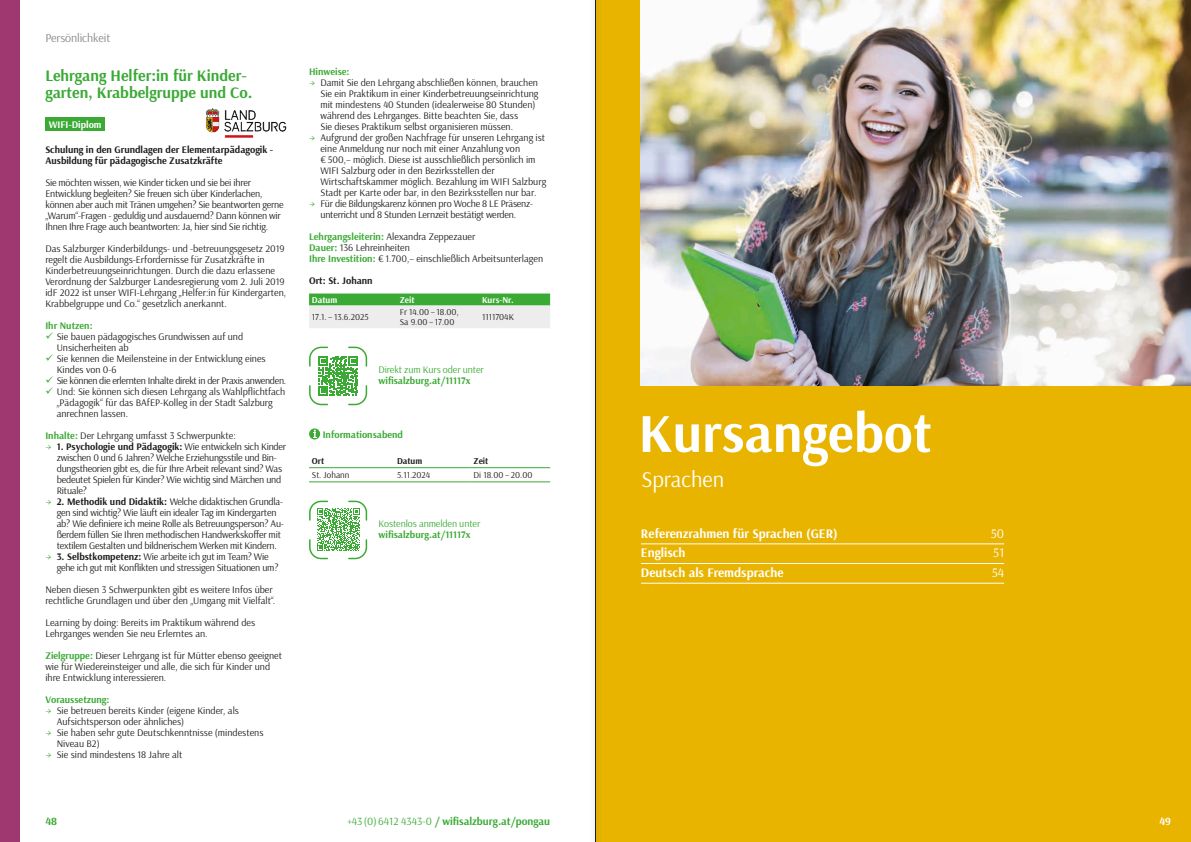
<style>
.page{position:relative;width:1191px;height:842px;background:#fff}
.page>*{position:absolute;margin:0;border:0;box-sizing:border-box;transform-origin:0 0}
.t1{font:700 55px "Arsenal";color:#fff}
.t2{font:22.4px "Arsenal";color:#fff}
.t3{font:700 16px/17px "Arsenal";color:#3baa35}
.t4{font:700 13px "Arsenal";color:#fff}
.t5{font:13px "Arsenal";color:#fff}
.t6{font:12px "Arsenal";letter-spacing:-.01em;color:#878787}
.t7{font:700 11px "Arsenal";color:#3baa35}
.t8{font:700 11px "Arsenal";color:#fff}
.t9{font:10px/11px "Arsenal";color:#1d1d1b}
.t10{font:10px/11px "Arsenal";letter-spacing:-.02em;color:#1d1d1b}
.t11{font:700 10px/11px "Arsenal";color:#1d1d1b}
.t12{font:700 10px "Arsenal";color:#3baa35}
.t13{font:10px "Arsenal";letter-spacing:-.03em;color:#1d1d1b}
.t14{font:10px "Arsenal";letter-spacing:-.01em;color:#3baa35}
.t15{font:700 10px "Arsenal";color:#fff}
.t16{font:9px/10px "Arsenal";color:#1d1d1b}
.t17{font:700 9px "Arsenal";color:#fff}
.t18{font:700 9px "Arsenal";color:#1d1d1b}
.s1{color:#3baa35}
.s2{font-weight:700;color:#3baa35}
.s3{font-weight:700}
.s4{font-weight:400}
</style>
<div class="page">
<div style="left:45px;top:118px;width:60px;height:13px;background:#3baa35"></div>
<svg style="left:309px;top:293px;width:241px;height:35px;background:#b1d6af"></svg>
<svg style="left:309px;top:346px;width:59px;height:60px"></svg>
<div style="left:309px;top:428px;width:11px;height:11px;background:#3baa35;border-radius:50%"></div>
<svg style="left:313px;top:430px;width:3px;height:8px"></svg>
<hr style="left:309px;top:467px;width:85px;height:1px;background:#3baa35">
<hr style="left:394px;top:467px;width:77px;height:1px;background:#3baa35">
<hr style="left:471px;top:467px;width:79px;height:1px;background:#3baa35">
<hr style="left:309px;top:481px;width:85px;height:1px;background:#3baa35">
<hr style="left:394px;top:481px;width:77px;height:1px;background:#3baa35">
<hr style="left:471px;top:481px;width:79px;height:1px;background:#3baa35">
<svg style="left:309px;top:500px;width:59px;height:60px"></svg>
<img style="left:206px;top:108px;width:80px;height:29px">
<div style="left:0;top:0;width:20px;height:842px;background:#9f3871"></div>
<div style="left:596px;top:0;width:595px;height:842px;background:#e9b400"></div>
<img style="left:641px;top:0;width:550px;height:385px">
<hr style="left:641px;top:544px;width:363px;height:1px;background:#fff">
<hr style="left:641px;top:563px;width:363px;height:1px;background:#fff">
<hr style="left:641px;top:583px;width:363px;height:1px;background:#fff">
<div style="left:589px;top:0;width:13px;height:842px;background:#1d1d1b;opacity:.75"></div>
<hr style="left:595px;top:0;width:1px;height:842px;background:#1d1d1b">
<p class="t6" style="left:45px;top:30px;width:67px">Persönlichkeit</p>
<h3 class="t3" style="left:45px;top:67px;width:209px">Lehrgang Helfer:in für Kinder&shy;garten, Krabbelgruppe und Co.</h3>
<p class="t15" style="left:49px;top:117px;width:54px">WIFI-Diplom</p>
<p class="t11" style="left:45px;top:144px;width:229px">Schulung in den Grundlagen der Elementarpädagogik -<br>Ausbildung für pädagogische Zusatzkräfte</p>
<p class="t10" style="left:45px;top:177px;width:240px">Sie möchten wissen, wie Kinder ticken und sie bei ihrer Entwicklung begleiten? Sie freuen sich über Kinderlachen, können aber auch mit Tränen umgehen? Sie beantworten gerne „Warum“-Fragen - geduldig und ausdauernd? Dann können wir Ihnen Ihre Frage auch beantworten: Ja, hier sind Sie richtig.</p>
<p class="t9" style="left:45px;top:243px;width:242px">Das Salzburger Kinderbildungs- und -betreuungsgesetz 2019 regelt die Ausbildungs-Erfordernisse für Zusatzkräfte in Kinderbetreuungseinrichtungen. Durch die dazu erlassene Verordnung der Salzburger Landesregierung vom 2. Juli 2019 idF 2022 ist unser WIFI-Lehrgang „Helfer:in für Kindergarten, Krabbelgruppe und Co.“ gesetzlich anerkannt.</p>
<p class="t12" style="left:45px;top:319px;width:49px">Ihr Nutzen:</p>
<p class="t9" style="left:57px;top:331px;width:188px;text-indent:-11px"><span class="s1">✓</span> Sie bauen pädagogisches Grundwissen auf und<br>Unsicherheiten ab</p>
<p class="t9" style="left:57px;top:353px;width:210px;text-indent:-11px"><span class="s1">✓</span> Sie kennen die Meilensteine in der Entwicklung eines<br>Kindes von 0-6</p>
<p class="t13" style="left:45px;top:374px;width:242px"><span class="s1">✓</span> Sie können die erlernten Inhalte direkt in der Praxis anwenden.</p>
<p class="t9" style="left:57px;top:386px;width:230px;text-indent:-11px"><span class="s1">✓</span> Und: Sie können sich diesen Lehrgang als Wahlpflichtfach „Pädagogik“ für das BAfEP-Kolleg in der Stadt Salzburg anrechnen lassen.</p>
<p class="t9" style="left:45px;top:430px;width:192px"><span class="s2">Inhalte:</span> Der Lehrgang umfasst 3 Schwerpunkte:</p>
<p class="t10" style="left:57px;top:441px;width:231px;text-indent:-11px"><span class="s1">→</span> <span class="s3">1. Psychologie und Pädagogik:</span> Wie entwickeln sich Kinder zwischen 0 und 6 Jahren? Welche Erziehungsstile und Bin&shy;dungstheorien gibt es, die für Ihre Arbeit relevant sind? Was bedeutet Spielen für Kinder? Wie wichtig sind Märchen und Rituale?</p>
<p class="t10" style="left:57px;top:496px;width:229px;text-indent:-11px"><span class="s1">→</span> <span class="s3">2. Methodik und Didaktik:</span> Welche didaktischen Grundla&shy;gen sind wichtig? Wie läuft ein idealer Tag im Kindergarten ab? Wie definiere ich meine Rolle als Betreuungsperson? Au&shy;ßerdem füllen Sie Ihren methodischen Handwerkskoffer mit textilem Gestalten und bildnerischem Werken mit Kindern.</p>
<p class="t10" style="left:57px;top:551px;width:223px;text-indent:-11px"><span class="s1">→</span> <span class="s3">3. Selbstkompetenz:</span> Wie arbeite ich gut im Team? Wie gehe ich gut mit Konflikten und stressigen Situationen um?</p>
<p class="t9" style="left:45px;top:584px;width:231px">Neben diesen 3 Schwerpunkten gibt es weitere Infos über rechtliche Grundlagen und über den „Umgang mit Vielfalt“.</p>
<p class="t9" style="left:45px;top:617px;width:211px">Learning by doing: Bereits im Praktikum während des<br>Lehrganges wenden Sie neu Erlerntes an.</p>
<p class="t9" style="left:45px;top:650px;width:238px"><span class="s2">Zielgruppe:</span> Dieser Lehrgang ist für Mütter ebenso geeignet wie für Wiedereinsteiger und alle, die sich für Kinder und ihre Entwicklung interessieren.</p>
<p class="t12" style="left:45px;top:693px;width:66px">Voraussetzung:</p>
<p class="t9" style="left:57px;top:705px;width:184px;text-indent:-11px"><span class="s1">→</span> Sie betreuen bereits Kinder (eigene Kinder, als<br>Aufsichtsperson oder ähnliches)</p>
<p class="t9" style="left:57px;top:727px;width:208px;text-indent:-11px"><span class="s1">→</span> Sie haben sehr gute Deutschkenntnisse (mindestens<br>Niveau B2)</p>
<p class="t9" style="left:45px;top:749px;width:139px"><span class="s1">→</span> Sie sind mindestens 18 Jahre alt</p>
<p class="t12" style="left:309px;top:65px;width:42px">Hinweise:</p>
<p class="t9" style="left:320px;top:77px;width:219px;text-indent:-11px"><span class="s1">→</span> Damit Sie den Lehrgang abschließen können, brauchen Sie ein Praktikum in einer Kinderbetreuungseinrichtung mit mindestens 40 Stunden (idealerweise 80 Stunden) während des Lehrganges. Bitte beachten Sie, dass<br>Sie dieses Praktikum selbst organisieren müssen.</p>
<p class="t9" style="left:320px;top:132px;width:227px;text-indent:-11px"><span class="s1">→</span> Aufgrund der großen Nachfrage für unseren Lehrgang ist eine Anmeldung nur noch mit einer Anzahlung von<br>€ 500,– möglich. Diese ist ausschließlich persönlich im WIFI Salzburg oder in den Bezirksstellen der Wirtschaftskammer möglich. Bezahlung im WIFI Salzburg Stadt per Karte oder bar, in den Bezirksstellen nur bar.</p>
<p class="t10" style="left:309px;top:198px;width:225px;text-align:center"><span class="s1">→</span> Für die Bildungskarenz können pro Woche 8 LE Präsenz&shy;unterricht und 8 Stunden Lernzeit bestätigt werden.</p>
<p class="t9" style="left:309px;top:231px;width:235px"><span class="s2">Lehrgangsleiterin:</span> Alexandra Zeppezauer<br><span class="s2">Dauer:</span> 136 Lehreinheiten<br><span class="s2">Ihre Investition:</span> € 1.700,– einschließlich Arbeitsunterlagen</p>
<p class="t11" style="left:309px;top:275px;width:65px">Ort: St. Johann</p>
<p class="t17" style="left:312px;top:293px;width:27px">Datum</p>
<p class="t17" style="left:400px;top:293px;width:16px">Zeit</p>
<p class="t17" style="left:482px;top:293px;width:33px">Kurs-Nr.</p>
<p class="t16" style="left:312px;top:312px;width:58px">17.1. – 13.6.2025</p>
<p class="t16" style="left:400px;top:307px;width:60px">Fr 14.00 – 18.00,<br>Sa 9.00 – 17.00</p>
<p class="t16" style="left:482px;top:312px;width:33px">1111704K</p>
<p class="t14" style="left:378px;top:362px;width:107px">Direkt zum Kurs oder unter</p>
<p class="t12" style="left:378px;top:373px;width:93px">wifisalzburg.at/11117x</p>
<p class="t12" style="left:323px;top:428px;width:82px">Informationsabend</p>
<p class="t18" style="left:312px;top:454px;width:14px">Ort</p>
<p class="t18" style="left:397px;top:454px;width:27px">Datum</p>
<p class="t18" style="left:473px;top:454px;width:16px">Zeit</p>
<p class="t16" style="left:312px;top:470px;width:39px">St. Johann</p>
<p class="t16" style="left:397px;top:470px;width:35px">5.11.2024</p>
<p class="t16" style="left:473px;top:470px;width:61px">Di 18.00 – 20.00</p>
<p class="t14" style="left:378px;top:516px;width:103px">Kostenlos anmelden unter</p>
<p class="t12" style="left:378px;top:527px;width:93px">wifisalzburg.at/11117x</p>
<p class="t7" style="left:45px;top:813px;width:13px">48</p>
<p class="t7" style="left:347px;top:813px;width:204px"><span class="s4">+43 (0) 6412 4343-0</span> / wifisalzburg.at/pongau</p>
<h1 class="t1" style="left:638px;top:394px;width:295px">Kursangebot</h1>
<h2 class="t2" style="left:641px;top:464px;width:84px">Sprachen</h2>
<h3 class="t4" style="left:641px;top:524px;width:198px">Referenzrahmen für Sprachen (GER)</h3>
<h3 class="t5" style="left:990px;top:525px;width:15px">50</h3>
<h3 class="t4" style="left:641px;top:544px;width:46px">Englisch</h3>
<h3 class="t5" style="left:993px;top:544px;width:12px">51</h3>
<h3 class="t4" style="left:641px;top:563px;width:144px">Deutsch als Fremdsprache</h3>
<h3 class="t5" style="left:991px;top:564px;width:14px">54</h3>
<p class="t8" style="left:1159px;top:813px;width:13px">49</p>
</div>
